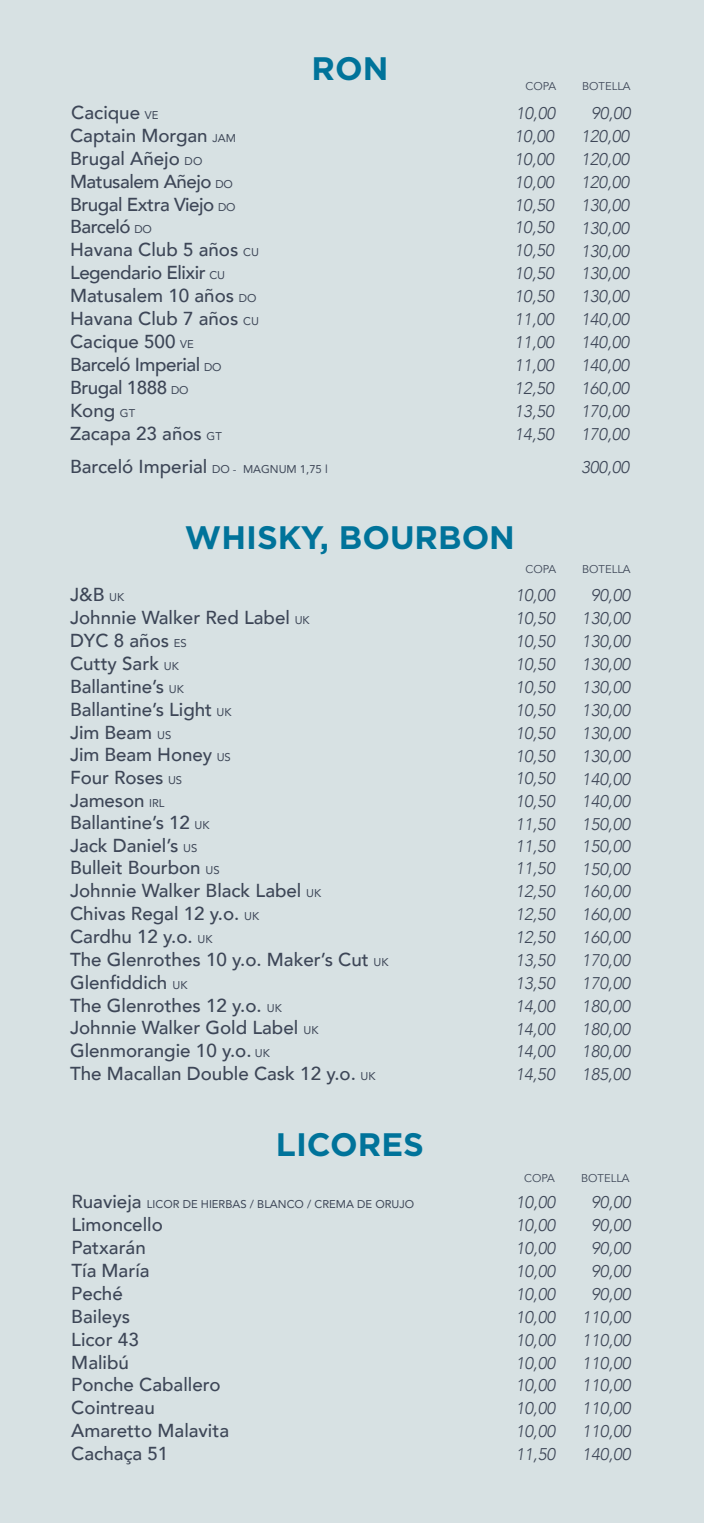
<style>
.page{position:relative;width:704px;height:1523px;background:#fff}
.page>*{position:absolute;margin:0;border:0;box-sizing:border-box;transform-origin:0 0}
.t1{font:700 32.5px "Gotham Pro";color:#00739a}
.t2{font:500 18.75px/22.9px "Avenir";color:#3d4657}
.t3{font:500 18.75px/22.9px "Avenir";letter-spacing:-.025em;color:#3d4657}
.t4{font:italic 300 16.88px/22.9px "Avenir";color:#3d4657;text-align:justify}
.t5{font:11.25px "Avenir";color:#3d4657}
.t6{font:11.25px "Avenir";color:#3d4657}
.s1{font-weight:400;font-size:11.25px}
.s2{font-weight:500;font-size:18.75px}
</style>
<div class="page">
<div style="left:0;top:0;width:703px;height:1522px;background:#d7e1e3"></div>
<h1 class="t1" style="left:311px;top:50px;width:78px">RON</h1>
<p class="t6" style="left:525px;top:80px;width:32px">COPA</p>
<p class="t6" style="left:581px;top:80px;width:50px">BOTELLA</p>
<p class="t2" style="left:71px;top:100px;width:89px">Cacique <span class="s1">VE</span></p>
<p class="t4" style="left:515px;top:102px;width:41px">10,00</p>
<p class="t4" style="left:590px;top:102px;width:41px">90,00</p>
<p class="t3" style="left:70px;top:123px;width:190px">Captain Morgan <span class="s1">JAM<br></span>Brugal Añejo <span class="s1">DO<br></span>Matusalem Añejo <span class="s1">DO<br></span>Brugal Extra Viejo <span class="s1">DO<br></span>Barceló <span class="s1">DO<br></span>Havana Club 5 años <span class="s1">CU<br></span>Legendario Elixir <span class="s1">CU<br></span>Matusalem 10 años <span class="s1">DO<br></span>Havana Club 7 años <span class="s1">CU<br></span>Cacique 500 <span class="s1">VE<br></span>Barceló Imperial <span class="s1">DO<br></span>Brugal 1888 <span class="s1">DO</span></p>
<p class="t2" style="left:70px;top:398px;width:153px">Kong <span class="s1">GT<br></span>Zacapa 23 años <span class="s1">GT</span></p>
<p class="t4" style="left:514px;top:124px;width:41px">10,00<br>10,00<br>10,00<br>10,50<br>10,50<br>10,50<br>10,50<br>10,50<br>11,00<br>11,00<br>11,00<br>12,50</p>
<p class="t4" style="left:514px;top:399px;width:41px">13,50<br>14,50</p>
<p class="t4" style="left:580px;top:125px;width:50px">120,00<br>120,00<br>120,00<br>130,00<br>130,00<br>130,00<br>130,00<br>130,00<br>140,00<br>140,00<br>140,00<br>160,00</p>
<p class="t4" style="left:580px;top:399px;width:50px">170,00<br>170,00</p>
<p class="t2" style="left:70px;top:454px;width:259px">Barceló Imperial <span class="s1">DO - MAGNUM 1,75 l</span></p>
<p class="t4" style="left:580px;top:456px;width:50px">300,00</p>
<h1 class="t1" style="left:185px;top:519px;width:331px">WHISKY, BOURBON</h1>
<p class="t2" style="left:70px;top:582px;width:241px">J&amp;B <span class="s1">UK<br></span>Johnnie Walker Red Label <span class="s1">UK<br></span>DYC 8 años <span class="s1">ES<br></span>Cutty Sark <span class="s1">UK<br></span>Ballantine’s <span class="s1">UK<br></span>Ballantine’s Light <span class="s1">UK<br></span>Jim Beam <span class="s1">US<br></span>Jim Beam Honey <span class="s1">US</span></p>
<p class="t6" style="left:525px;top:562px;width:32px">COPA</p>
<p class="t6" style="left:581px;top:562px;width:50px">BOTELLA</p>
<p class="t4" style="left:515px;top:584px;width:41px">10,00<br>10,50<br>10,50<br>10,50<br>10,50<br>10,50<br>10,50<br>10,50</p>
<p class="t4" style="left:581px;top:584px;width:50px;text-align:center">90,00<br>130,00<br>130,00<br>130,00<br>130,00<br>130,00<br>130,00<br>130,00</p>
<p class="t2" style="left:70px;top:765px;width:151px;line-height:22.5px">Four Roses <span class="s1">US<br></span>Jameson <span class="s1">IRL<br></span>Ballantine’s 12 <span class="s1">UK<br></span>Jack Daniel’s <span class="s1">US<br></span>Bulleit Bourbon <span class="s1">US</span></p>
<p class="t2" style="left:70px;top:878px;width:252px">Johnnie Walker Black Label <span class="s1">UK<br></span>Chivas Regal 12 y.o. <span class="s1">UK<br></span>Cardhu 12 y.o. <span class="s1">UK</span></p>
<p class="t4" style="left:515px;top:767px;width:41px;line-height:22.5px">10,50<br>10,50<br>11,50<br>11,50<br>11,50</p>
<p class="t4" style="left:515px;top:879px;width:41px">12,50<br>12,50<br>12,50</p>
<p class="t4" style="left:581px;top:767px;width:50px;line-height:22.5px">140,00<br>140,00<br>150,00<br>150,00<br>150,00</p>
<p class="t4" style="left:581px;top:880px;width:50px">160,00<br>160,00<br>160,00</p>
<p class="t2" style="left:70px;top:946px;width:320px">The Glenrothes 10 y.o. Maker’s Cut <span class="s1">UK</span></p>
<p class="t4" style="left:515px;top:948px;width:41px">13,50</p>
<p class="t4" style="left:581px;top:948px;width:50px">170,00</p>
<p class="t2" style="left:70px;top:969px;width:250px">Glenfiddich <span class="s1">UK<br></span>The Glenrothes 12 y.o. <span class="s1">UK<br></span>Johnnie Walker Gold Label <span class="s1">UK</span></p>
<p class="t2" style="left:70px;top:1038px;width:307px">Glenmorangie 10 y.o. <span class="s1">UK<br></span>The Macallan Double Cask 12 y.o. <span class="s1">UK</span></p>
<h1 class="t1" style="left:276px;top:1126px;width:150px">LICORES</h1>
<p class="t5" style="left:71px;top:1195px;width:344px"><span class="s2">Ruavieja</span> LICOR DE HIERBAS / BLANCO / CREMA DE ORUJO</p>
<p class="t2" style="left:71px;top:1212px;width:93px">Limoncello<br>Patxarán<br>Tía María</p>
<p class="t4" style="left:515px;top:971px;width:41px">13,50<br>14,00<br>14,00</p>
<p class="t4" style="left:515px;top:1040px;width:41px">14,00<br>14,50</p>
<p class="t4" style="left:581px;top:971px;width:50px">170,00<br>180,00<br>180,00</p>
<p class="t4" style="left:581px;top:1040px;width:50px">180,00<br>185,00</p>
<p class="t6" style="left:524px;top:1171px;width:32px">COPA</p>
<p class="t6" style="left:580px;top:1171px;width:50px">BOTELLA</p>
<p class="t4" style="left:515px;top:1190px;width:41px">10,00<br>10,00<br>10,00<br>10,00</p>
<p class="t4" style="left:590px;top:1190px;width:41px">90,00<br>90,00<br>90,00<br>90,00</p>
<p class="t2" style="left:71px;top:1280px;width:53px">Peché</p>
<p class="t4" style="left:515px;top:1282px;width:41px">10,00</p>
<p class="t4" style="left:590px;top:1282px;width:41px">90,00</p>
<p class="t2" style="left:71px;top:1303px;width:69px">Baileys<br>Licor 43</p>
<p class="t4" style="left:515px;top:1305px;width:41px">10,00<br>10,00</p>
<p class="t4" style="left:582px;top:1305px;width:50px">110,00<br>110,00</p>
<p class="t2" style="left:71px;top:1349px;width:151px">Malibú<br>Ponche Caballero<br>Cointreau</p>
<p class="t4" style="left:515px;top:1351px;width:41px">10,00<br>10,00<br>10,00</p>
<p class="t4" style="left:582px;top:1351px;width:50px">110,00<br>110,00<br>110,00</p>
<p class="t2" style="left:71px;top:1418px;width:159px">Amaretto Malavita</p>
<p class="t4" style="left:515px;top:1420px;width:41px">10,00</p>
<p class="t4" style="left:582px;top:1420px;width:50px">110,00</p>
<p class="t2" style="left:71px;top:1441px;width:98px">Cachaça 51</p>
<p class="t4" style="left:515px;top:1442px;width:41px">11,50</p>
<p class="t4" style="left:582px;top:1442px;width:50px">140,00</p>
</div>
